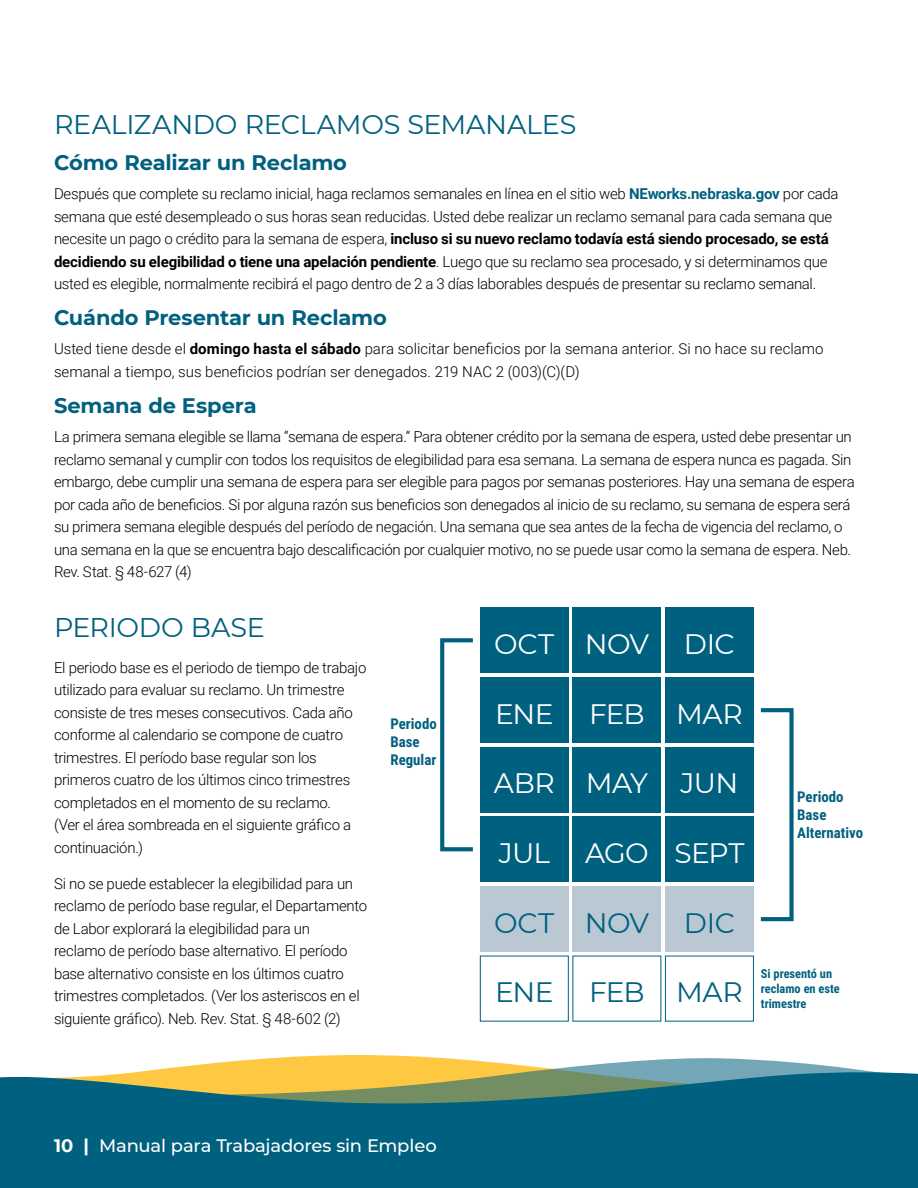
<style>
.page{position:relative;width:918px;height:1188px;background:#fff}
.page>*{position:absolute;margin:0;border:0;box-sizing:border-box;transform-origin:0 0}
.t1{font:28.05px "Montserrat";letter-spacing:-.02em;color:#fff}
.t2{font:28.05px "Montserrat";letter-spacing:-.02em;color:#00607f}
.Subheads{font:27px "Montserrat";letter-spacing:-.01em;color:#00607f}
.Subheads_2{font:700 21px "Montserrat";letter-spacing:-.005em;color:#00607f}
.t3{font:500 18px "Montserrat";letter-spacing:-.01em;color:#fff}
.Body_Copy{font:300 15px/22.5px "Roboto";letter-spacing:-.02em;color:#000}
.Body_Copy-2{font:300 15px/22.5px "Roboto";color:#000}
.t4{font:700 14.85px/17.9px "Roboto Condensed";color:#00607f}
.t5{font:700 12.45px/14.9px "Roboto Condensed";color:#00607f}
.s1{font-weight:700;color:#00607f}
.s2{font-weight:700}
</style>
<div class="page">
<svg style="left:146px;top:1057px;width:722px;height:14px"></svg>
<svg style="left:0;top:1071px;width:918px;height:117px;background:#1b6b7b"></svg>
<div style="left:480px;top:608px;width:88px;height:65px;background:#00607f"></div>
<div style="left:573px;top:608px;width:88px;height:65px;background:#00607f"></div>
<div style="left:665px;top:608px;width:88px;height:65px;background:#00607f"></div>
<div style="left:480px;top:677px;width:88px;height:66px;background:#00607f"></div>
<div style="left:573px;top:677px;width:88px;height:66px;background:#00607f"></div>
<div style="left:665px;top:677px;width:88px;height:66px;background:#00607f"></div>
<div style="left:480px;top:747px;width:88px;height:65px;background:#00607f"></div>
<div style="left:573px;top:747px;width:88px;height:65px;background:#00607f"></div>
<div style="left:665px;top:747px;width:88px;height:65px;background:#00607f"></div>
<div style="left:480px;top:817px;width:88px;height:65px;background:#00607f"></div>
<div style="left:573px;top:817px;width:88px;height:65px;background:#00607f"></div>
<div style="left:665px;top:817px;width:88px;height:65px;background:#00607f"></div>
<div style="left:480px;top:886px;width:88px;height:65px;background:#b9c8d3"></div>
<div style="left:573px;top:886px;width:88px;height:65px;background:#b9c8d3"></div>
<div style="left:665px;top:886px;width:88px;height:65px;background:#b9c8d3"></div>
<div style="left:480px;top:956px;width:89px;height:66px;border:1px solid #00607f"></div>
<div style="left:665px;top:956px;width:89px;height:66px;border:1px solid #00607f"></div>
<div style="left:440px;top:638px;width:35px;height:213px;border:4px solid #00607f"></div>
<div style="left:759px;top:708px;width:35px;height:213px;border:4px solid #00607f"></div>
<p class="Subheads" style="left:54px;top:106px;width:524px">REALIZANDO RECLAMOS SEMANALES</p>
<p class="Subheads_2" style="left:54px;top:147px;width:295px">Cómo Realizar un Reclamo</p>
<p class="Body_Copy" style="left:54px;top:182px;width:786px">Después que complete su reclamo inicial, haga reclamos semanales en línea en el sitio web <span class="s1">NEworks.nebraska.gov</span> por cada semana que esté desempleado o sus horas sean reducidas. Usted debe realizar un reclamo semanal para cada semana que necesite un pago o crédito para la semana de espera, <span class="s2">incluso si su nuevo reclamo todavía está siendo procesado, se está decidiendo su elegibilidad o tiene una apelación pendiente</span>. Luego que su reclamo sea procesado, y si determinamos que usted es elegible, normalmente recibirá el pago dentro de 2 a 3 días laborables después de presentar su reclamo semanal.</p>
<p class="Subheads_2" style="left:54px;top:303px;width:334px">Cuándo Presentar un Reclamo</p>
<p class="Body_Copy-2" style="left:54px;top:337px;width:771px">Usted tiene desde el <span class="s2">domingo hasta el sábado</span> para solicitar beneficios por la semana anterior. Si no hace su reclamo semanal a tiempo, sus beneficios podrían ser denegados. 219 NAC 2 (003)(C)(D)</p>
<p class="Subheads_2" style="left:54px;top:390px;width:204px">Semana de Espera</p>
<p class="Body_Copy" style="left:54px;top:425px;width:802px">La primera semana elegible se llama “semana de espera.” Para obtener crédito por la semana de espera, usted debe presentar un reclamo semanal y cumplir con todos los requisitos de elegibilidad para esa semana. La semana de espera nunca es pagada. Sin embargo, debe cumplir una semana de espera para ser elegible para pagos por semanas posteriores. Hay una semana de espera por cada año de beneficios. Si por alguna razón sus beneficios son denegados al inicio de su reclamo, su semana de espera será su primera semana elegible después del período de negación. Una semana que sea antes de la fecha de vigencia del reclamo, o una semana en la que se encuentra bajo descalificación por cualquier motivo, no se puede usar como la semana de espera. Neb.<br>Rev. Stat. § 48-627 (4)</p>
<p class="Subheads" style="left:54px;top:608px;width:212px">PERIODO BASE</p>
<p class="Body_Copy" style="left:54px;top:655px;width:314px">El periodo base es el periodo de tiempo de trabajo utilizado para evaluar su reclamo. Un trimestre consiste de tres meses consecutivos. Cada año conforme al calendario se compone de cuatro trimestres. El período base regular son los primeros cuatro de los últimos cinco trimestres completados en el momento de su reclamo.<br>(Ver el área sombreada en el siguiente gráfico a continuación.)</p>
<p class="Body_Copy" style="left:54px;top:871px;width:315px">Si no se puede establecer la elegibilidad para un reclamo de período base regular, el Departamento de Labor explorará la elegibilidad para un<br>reclamo de período base alternativo. El período base alternativo consiste en los últimos cuatro trimestres completados. (Ver los asteriscos en el siguiente gráfico). Neb. Rev. Stat. § 48-602 (2)</p>
<p class="t1" style="left:494px;top:625px;width:62px">OCT</p>
<p class="t1" style="left:585px;top:625px;width:66px">NOV</p>
<p class="t1" style="left:684px;top:625px;width:52px">DIC</p>
<p class="t1" style="left:495px;top:694px;width:60px">ENE</p>
<p class="t1" style="left:589px;top:694px;width:155px">FEB MAR</p>
<p class="t4" style="left:390px;top:714px;width:48px">Periodo<br>Base<br>Regular</p>
<p class="t1" style="left:494px;top:764px;width:246px">ABR MAY JUN</p>
<p class="t4" style="left:797px;top:788px;width:67px">Periodo<br>Base<br>Alternativo</p>
<p class="t1" style="left:499px;top:834px;width:247px">JUL AGO SEPT</p>
<p class="t2" style="left:494px;top:903px;width:242px">OCT NOV DIC</p>
<p class="t5" style="left:761px;top:966px;width:81px">Si presentó un reclamo en este trimestre</p>
<p class="t2" style="left:495px;top:973px;width:60px">ENE</p>
<p class="t2" style="left:589px;top:973px;width:57px">FEB</p>
<p class="t2" style="left:676px;top:973px;width:68px">MAR</p>
<p class="t3" style="left:54px;top:1133px;width:384px"><span class="s2">10 |</span> Manual para Trabajadores sin Empleo</p>
</div>
